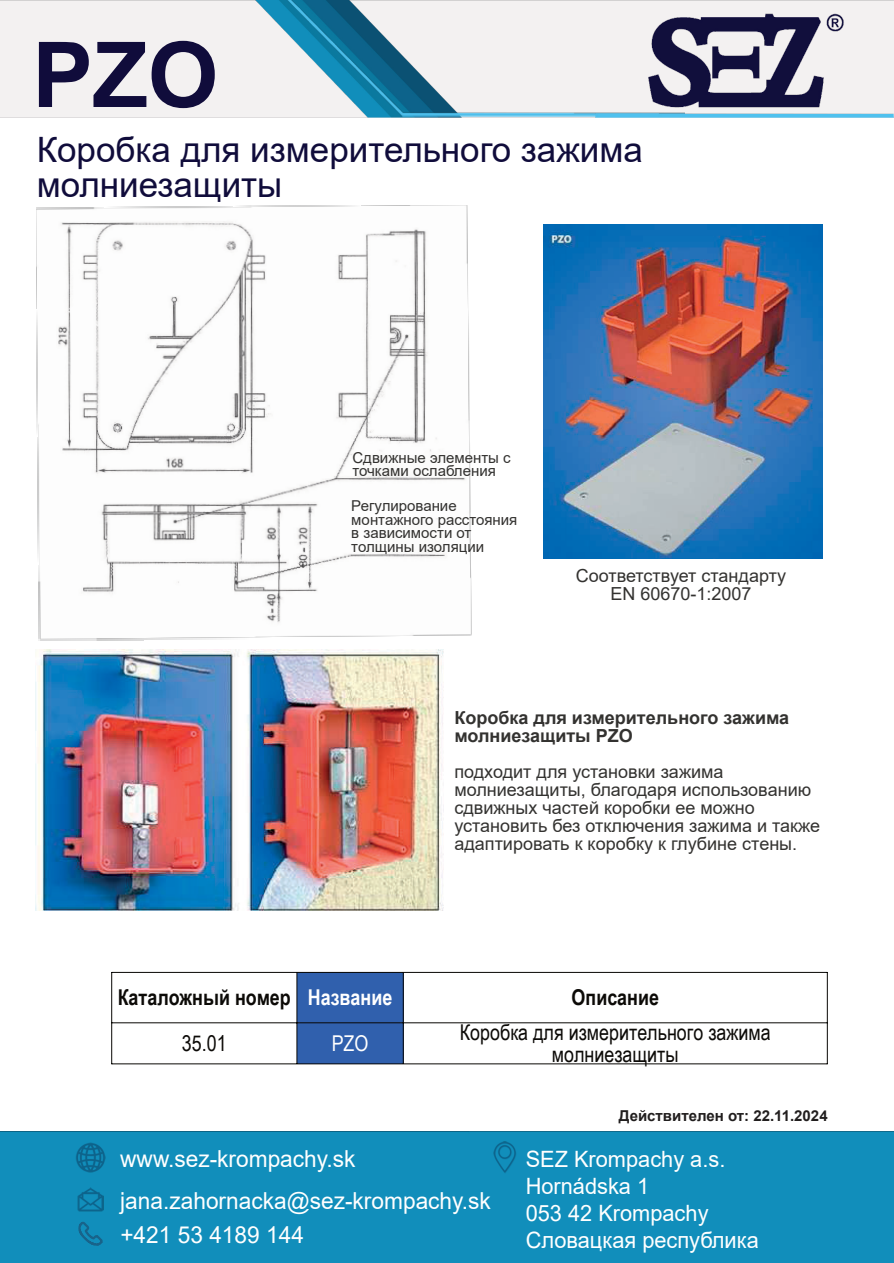
<style>
.page{position:relative;width:894px;height:1263px;background:#fff}
.page>*{position:absolute;margin:0;border:0;box-sizing:border-box;transform-origin:0 0}
.t1{font:700 90.9px "Arial";color:#100c3b}
.t2{font:34.95px/35px "Arial";color:#100c3b}
.t3{font:23.4px/41.8px "Arial";color:#fff}
.t4{font:22.5px/27px "Arial";color:#fff}
.t5{font:21.75px/21.8px "Arial Narrow";color:#0c0a07;text-align:center}
.t6{font:700 21.75px "Arial Narrow";color:#0c0a07}
.t7{font:21.75px "Arial Narrow";color:#fff}
.t8{font:18px/18px "Arial";color:#333230;text-align:center}
.t9{font:700 18px/18px "Arial";color:#333230}
.t10{font:15px/13.5px "Arial";color:#333230}
.t11{font:700 15px "Arial";color:#211e1e}
.s1{color:#fff}
</style>
<div class="page">
<img style="left:0;top:0;width:893px;height:1263px">
<div style="left:0;top:1px;width:893px;height:116px;background:#f3f1f1"></div>
<div style="left:0;top:618px;width:893px;height:513px;background:#fff"></div>
<img style="left:239px;top:0;width:445px;height:117px">
<img style="left:595px;top:113px;width:298px;height:4px">
<img style="left:641px;top:7px;width:215px;height:106px">
<img style="left:76px;top:1143px;width:29px;height:30px">
<img style="left:78px;top:1188px;width:25px;height:23px">
<img style="left:493px;top:1142px;width:23px;height:32px">
<svg style="left:77px;top:1221px;width:27px;height:26px"></svg>
<svg style="left:112px;top:973px;width:714px;height:90px"></svg>
<div style="left:297px;top:972px;width:106px;height:92px;background:#3060ad"></div>
<hr style="left:111px;top:972px;width:1px;height:92px;background:#080704">
<hr style="left:826px;top:972px;width:1px;height:92px;background:#080704">
<hr style="left:296px;top:972px;width:1px;height:92px;background:#080704">
<hr style="left:403px;top:972px;width:1px;height:92px;background:#080704">
<hr style="left:112px;top:972px;width:715px;height:1px;background:#080704">
<hr style="left:112px;top:1022px;width:715px;height:1px;background:#080704">
<hr style="left:112px;top:1063px;width:715px;height:1px;background:#080704">
<img style="left:36px;top:205px;width:436px;height:436px">
<img style="left:543px;top:225px;width:278px;height:333px">
<img style="left:36px;top:650px;width:408px;height:261px">
<h1 class="t1" style="left:32px;top:41px;width:187px">PZO</h1>
<h2 class="t2" style="left:37px;top:135px;width:607px">Коробка для измерительного зажима молниезащиты</h2>
<p class="t10" style="left:352px;top:452px;width:160px">Сдвижные элементы с точками ослабления</p>
<p class="t10" style="left:351px;top:501px;width:167px">Регулирование монтажного расстояния в зависимости от толщины изоляции</p>
<p class="t8" style="left:575px;top:568px;width:212px">Соответствует стандарту<br>EN 60670-1:2007</p>
<p class="t9" style="left:454px;top:710px;width:336px">Коробка для измерительного зажима молниезащиты PZO</p>
<p class="t8" style="left:454px;top:764px;width:367px;text-align:left">подходит для установки зажима молниезащиты, благодаря использованию сдвижных частей коробки ее можно установить без отключения зажима и также адаптировать к коробку к глубине стены.</p>
<p class="t6" style="left:118px;top:989px;width:276px">Каталожный номер <span class="s1">Название</span></p>
<p class="t6" style="left:571px;top:989px;width:89px">Описание</p>
<p class="t5" style="left:182px;top:1035px;width:46px">35.01</p>
<p class="t7" style="left:331px;top:1035px;width:38px">PZO</p>
<p class="t5" style="left:459px;top:1024px;width:312px">Коробка для измерительного зажима молниезащиты</p>
<p class="t3" style="left:120px;top:1140px;width:372px">www.sez-krompachy.sk jana.zahornacka@sez-krompachy.sk</p>
<p class="t3" style="left:120px;top:1216px;width:185px">+421 53 4189 144</p>
<p class="t11" style="left:618px;top:1110px;width:210px">Действителен от: 22.11.2024</p>
<p class="t4" style="left:525px;top:1148px;width:235px">SEZ Krompachy a.s.<br>Hornádska 1<br>053 42 Krompachy<br>Словацкая республика</p>
</div>
